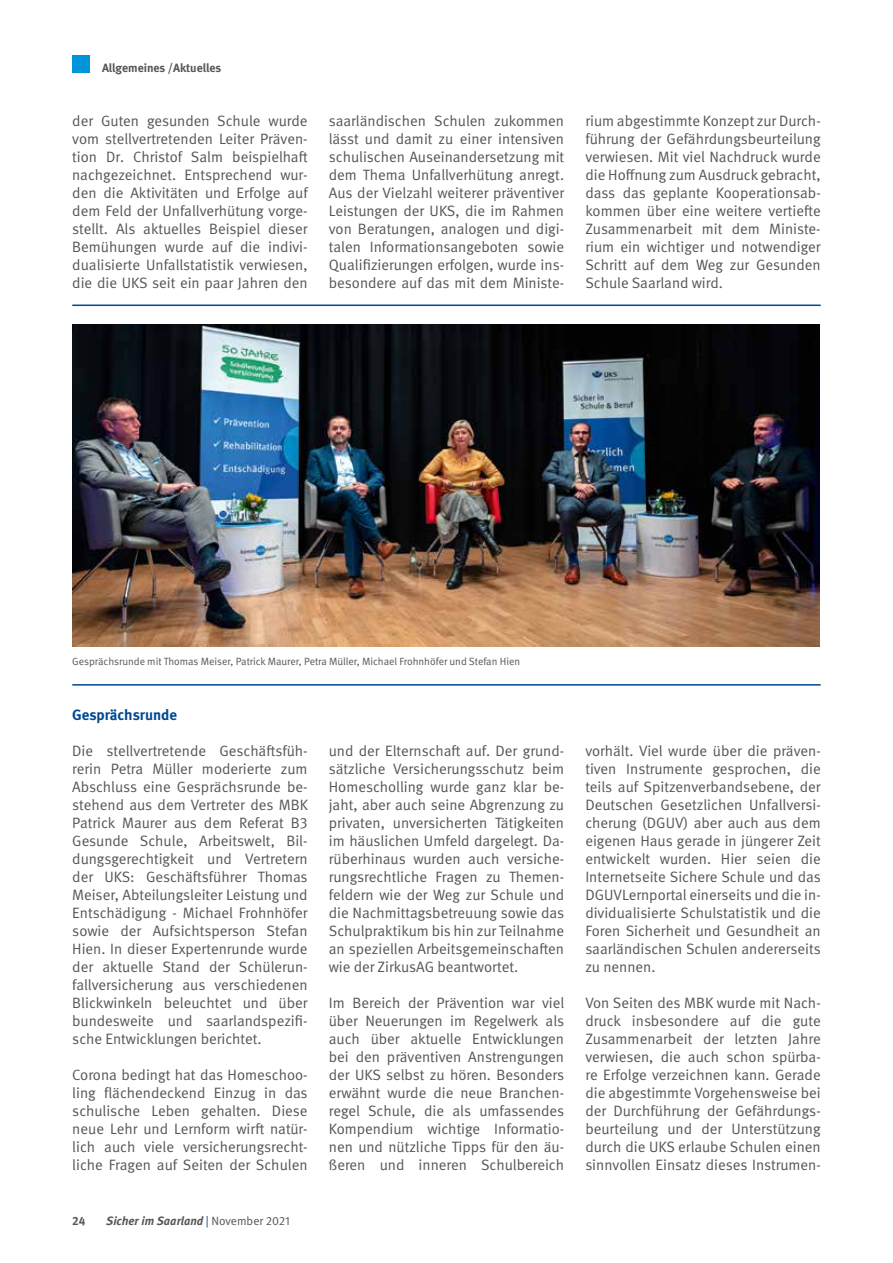
<style>
.page{position:relative;width:893px;height:1263px;background:#fff}
.page>*{position:absolute;margin:0;border:0;box-sizing:border-box;transform-origin:0 0}
.t1{font:15px/18px "DGUV Meta";color:#565655;text-align:justify}
.t2{font:700 15px "DGUV Meta";color:#004893}
.t3{font:italic 700 12px "DGUV Meta";color:#565655}
.t4{font:700 12px "DGUV Meta";color:#565655}
.t5{font:10.5px "DGUV Meta";color:#565655}
.s1{font-weight:400;font-style:normal;color:#004893}
.s2{font-weight:400;font-style:normal}
</style>
<div class="page">
<div style="left:72px;top:55px;width:17px;height:17px;background:#0095db"></div>
<hr style="left:72px;top:305px;width:749px;height:1px;background:#004893">
<img style="left:72px;top:324px;width:747px;height:323px">
<hr style="left:72px;top:684px;width:749px;height:2px;background:#004893">
<p class="t4" style="left:102px;top:61px;width:121px">Allgemeines /Aktuelles</p>
<p class="t1" style="left:72px;top:112px;width:237px">der Guten gesunden Schule wurde vom stellvertretenden Leiter Präven&shy;tion Dr. Christof Salm beispielhaft nachgezeichnet. Entsprechend wur&shy;den die Aktivitäten und Erfolge auf dem Feld der Unfallverhütung vorge&shy;stellt. Als aktuelles Beispiel dieser Bemühungen wurde auf die indivi&shy;dualisierte Unfallstatistik verwiesen, die die UKS seit ein paar Jahren den</p>
<p class="t1" style="left:329px;top:112px;width:237px">saarländischen Schulen zukommen lässt und damit zu einer intensiven schulischen Auseinandersetzung mit dem Thema Unfallverhütung anregt.<br>Aus der Vielzahl weiterer präventiver Leistungen der UKS, die im Rahmen von Beratungen, analogen und digi&shy;talen Informationsangeboten sowie Qualifizierungen erfolgen, wurde ins&shy;besondere auf das mit dem Ministe-</p>
<p class="t1" style="left:585px;top:112px;width:237px">rium abgestimmte Konzept zur Durch&shy;führung der Gefährdungsbeurteilung verwiesen. Mit viel Nachdruck wurde die Hoffnung zum Ausdruck gebracht, dass das geplante Kooperationsab&shy;kommen über eine weitere vertiefte Zusammenarbeit mit dem Ministe&shy;rium ein wichtiger und notwendiger Schritt auf dem Weg zur Gesunden Schule Saarland wird.</p>
<p class="t5" style="left:72px;top:655px;width:449px">Gesprächsrunde mit Thomas Meiser, Patrick Maurer, Petra Müller, Michael Frohnhöfer und Stefan Hien</p>
<p class="t2" style="left:72px;top:706px;width:106px">Gesprächsrunde</p>
<p class="t1" style="left:72px;top:742px;width:237px">Die stellvertretende Geschäftsfüh&shy;rerin Petra Müller moderierte zum Abschluss eine Gesprächsrunde be&shy;stehend aus dem Vertreter des MBK Patrick Maurer aus dem Referat B3<br>Gesunde Schule, Arbeitswelt, Bil&shy;dungsgerechtigkeit und Vertretern der UKS: Geschäftsführer Thomas Meiser, Abteilungsleiter Leistung und Entschädigung - Michael Frohnhöfer sowie der Aufsichtsperson Stefan Hien. In dieser Expertenrunde wurde der aktuelle Stand der Schülerun&shy;fallversicherung aus verschiedenen Blickwinkeln beleuchtet und über bundesweite und saarlandspezifi&shy;sche Entwicklungen berichtet.</p>
<p class="t1" style="left:72px;top:1066px;width:237px">Corona bedingt hat das Homeschoo&shy;ling flächendeckend Einzug in das schulische Leben gehalten. Diese neue Lehr und Lernform wirft natür&shy;lich auch viele versicherungsrecht&shy;liche Fragen auf Seiten der Schulen</p>
<p class="t4" style="left:72px;top:1213px;width:15px">24</p>
<p class="t3" style="left:106px;top:1213px;width:185px">Sicher im Saarland <span class="s1">|</span> <span class="s2">November 2021</span></p>
<p class="t1" style="left:329px;top:742px;width:237px">und der Elternschaft auf. Der grund&shy;sätzliche Versicherungsschutz beim Homescholling wurde ganz klar be&shy;jaht, aber auch seine Abgrenzung zu privaten, unversicherten Tätigkeiten im häuslichen Umfeld dargelegt. Da&shy;rüberhinaus wurden auch versiche&shy;rungsrechtliche Fragen zu Themen&shy;feldern wie der Weg zur Schule und die Nachmittagsbetreuung sowie das Schulpraktikum bis hin zur Teilnahme an speziellen Arbeitsgemeinschaften wie der ZirkusAG beantwortet.</p>
<p class="t1" style="left:329px;top:994px;width:237px">Im Bereich der Prävention war viel über Neuerungen im Regelwerk als auch über aktuelle Entwicklungen bei den präventiven Anstrengungen der UKS selbst zu hören. Besonders erwähnt wurde die neue Branchen&shy;regel Schule, die als umfassendes Kompendium wichtige Informatio&shy;nen und nützliche Tipps für den äu&shy;ßeren und inneren Schulbereich</p>
<p class="t1" style="left:585px;top:742px;width:237px">vorhält. Viel wurde über die präven&shy;tiven Instrumente gesprochen, die teils auf Spitzenverbandsebene, der Deutschen Gesetzlichen Unfallversi&shy;cherung (DGUV) aber auch aus dem eigenen Haus gerade in jüngerer Zeit entwickelt wurden. Hier seien die Internetseite Sichere Schule und das DGUVLernportal einerseits und die in&shy;dividualisierte Schulstatistik und die Foren Sicherheit und Gesundheit an saarländischen Schulen andererseits zu nennen.</p>
<p class="t1" style="left:585px;top:994px;width:237px">Von Seiten des MBK wurde mit Nach&shy;druck insbesondere auf die gute Zusammenarbeit der letzten Jahre verwiesen, die auch schon spürba&shy;re Erfolge verzeichnen kann. Gerade die abgestimmte Vorgehensweise bei der Durchführung der Gefährdungs&shy;beurteilung und der Unterstützung durch die UKS erlaube Schulen einen sinnvollen Einsatz dieses Instrumen-</p>
</div>
